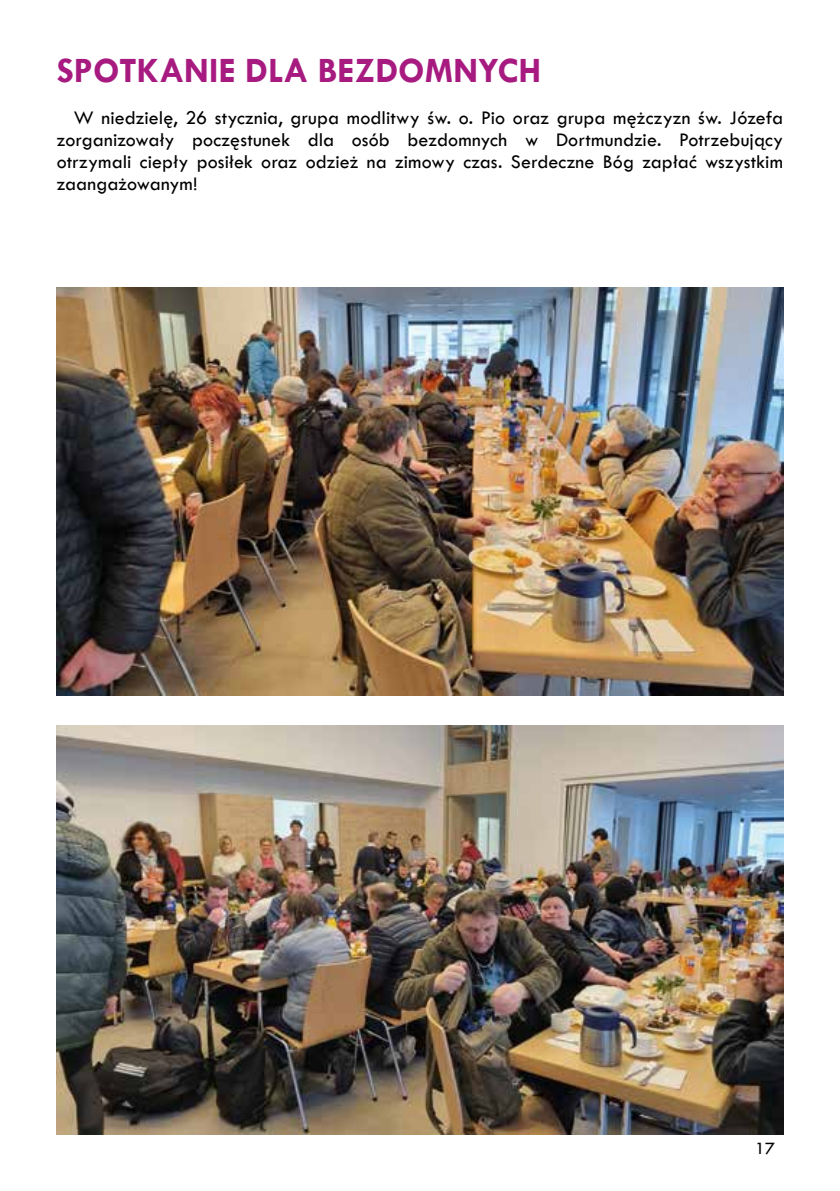
<style>
.page{position:relative;width:840px;height:1191px;background:#fff}
.page>*{position:absolute;margin:0;border:0;box-sizing:border-box;transform-origin:0 0}
.t1{font:700 36px "Tw Cen";color:#a71b80}
.t2{font:20px/22px "Tw Cen";letter-spacing:.005em;color:#000;text-align:justify}
.t3{font:18px "Tw Cen";color:#000}
</style>
<div class="page">
<img style="left:57px;top:287px;width:725px;height:408px">
<img style="left:57px;top:726px;width:725px;height:408px">
<h1 class="t1" style="left:57px;top:49px;width:486px">SPOTKANIE DLA BEZDOMNYCH</h1>
<p class="t2" style="left:57px;top:107px;width:727px;text-indent:17px">W niedzielę, 26 stycznia, grupa modlitwy św. o. Pio oraz grupa mężczyzn św. Józefa zorganizowały poczęstunek dla osób bezdomnych w Dortmundzie. Potrzebujący otrzymali ciepły posiłek oraz odzież na zimowy czas. Serdeczne Bóg zapłać wszystkim zaangażowanym!</p>
<p class="t3" style="left:754px;top:1137px;width:21px">17</p>
</div>
